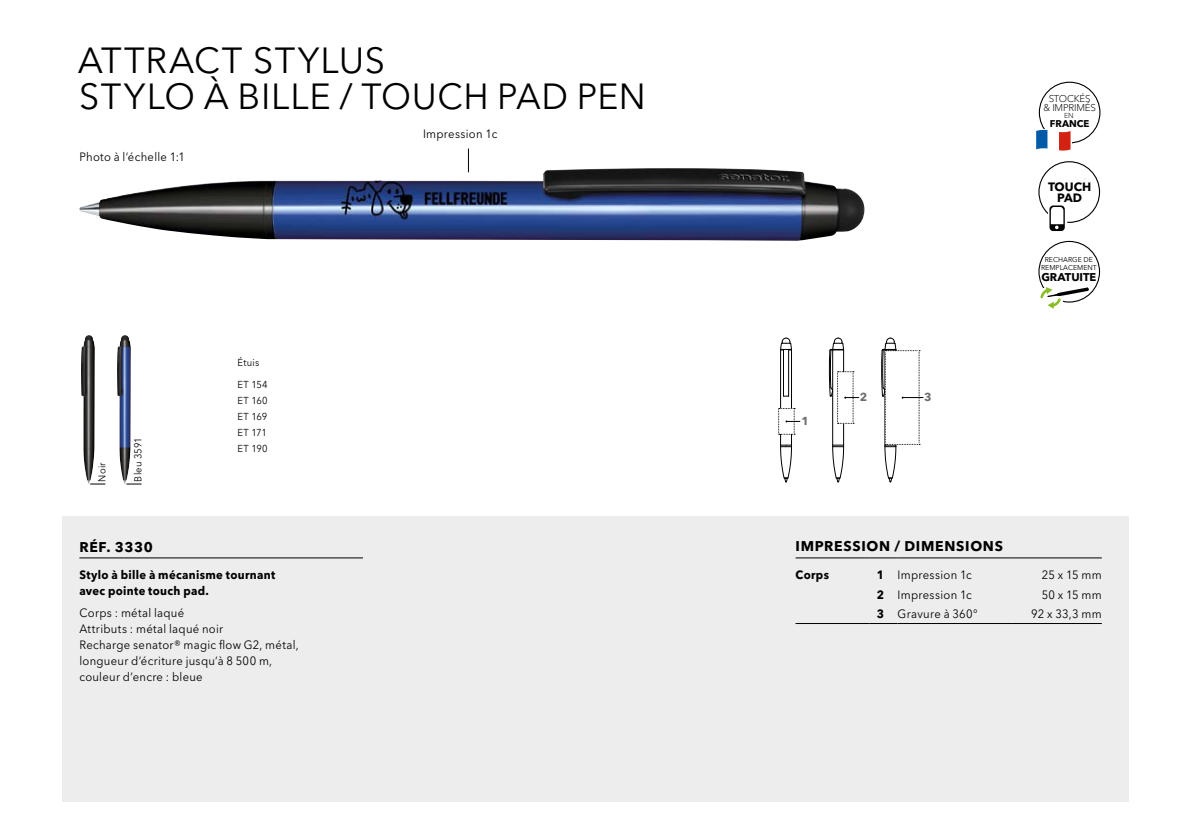
<style>
.page{position:relative;width:1191px;height:840px;background:#fff}
.page>*{position:absolute;margin:0;border:0;box-sizing:border-box;transform-origin:0 0}
.t1{font:36px/36px "Avenir Next W1 G";letter-spacing:.02em;color:#000}
.t2{font:700 14px "Avenir Next W1 G";letter-spacing:.05em;color:#000}
.t3{font:12px/16px "Avenir Next W1 G";letter-spacing:.025em;color:#000;scale:.94 1}
.t4{font:700 12px/16px "Avenir Next W1 G";letter-spacing:.03em;color:#000;scale:.94 1}
.t5{font:700 12px/11px "Avenir Next W1 G";color:#000;text-align:center}
.t6{font:700 11.6px "Avenir Next W1 G";color:#706f6f}
.t7{font:700 11.2px "Avenir Next W1 G";color:#000}
.t8{font:10px/16px "Avenir Next W1 G";letter-spacing:.025em;color:#000;scale:.94 1}
.t9{font:300 9.8px/9.6px "Avenir Next W1 G";letter-spacing:-.02em;color:#000;text-align:center}
.t10{font:700 9.8px "Avenir Next W1 G";color:#000}
.t11{font:300 7.2px "Avenir Next W1 G";color:#000}
.t12{font:7px/8.4px "Avenir Next W1 G";color:#000;text-align:center}
.s1{font-weight:700}
</style>
<div class="page">
<div style="left:63px;top:516px;width:1066px;height:285px;background:#ededed"></div>
<img style="left:117px;top:335px;width:14px;height:149px">
<img style="left:79px;top:168px;width:785px;height:72px">
<svg style="left:126px;top:483px;width:15px;height:1px"></svg>
<img style="left:81px;top:335px;width:14px;height:149px">
<svg style="left:90px;top:483px;width:15px;height:1px"></svg>
<svg style="left:1049px;top:205px;width:15px;height:26px"></svg>
<svg style="left:1038px;top:161px;width:62px;height:68px"></svg>
<hr style="left:79px;top:557px;width:284px;height:1px;background:#000">
<svg style="left:1038px;top:241px;width:62px;height:68px"></svg>
<svg style="left:1036px;top:82px;width:64px;height:69px"></svg>
<hr style="left:795px;top:557px;width:74px;height:1px;background:#000">
<svg style="left:869px;top:557px;width:28px;height:1px"></svg>
<hr style="left:897px;top:557px;width:114px;height:1px;background:#000">
<hr style="left:1011px;top:557px;width:90px;height:1px;background:#000">
<hr style="left:795px;top:622px;width:74px;height:1px;background:#000">
<hr style="left:897px;top:622px;width:114px;height:1px;background:#000">
<hr style="left:1011px;top:622px;width:90px;height:1px;background:#000">
<svg style="left:468px;top:148px;width:1px;height:24px"></svg>
<hr style="left:791px;top:350px;width:1px;height:95px;background:#000">
<hr style="left:780px;top:350px;width:1px;height:95px;background:#000">
<svg style="left:780px;top:444px;width:12px;height:38px"></svg>
<hr style="left:788px;top:349px;width:1px;height:47px;background:#000">
<hr style="left:783px;top:349px;width:1px;height:47px;background:#000">
<svg style="left:780px;top:337px;width:12px;height:13px"></svg>
<svg style="left:778px;top:408px;width:22px;height:26px"></svg>
<svg style="left:881px;top:337px;width:42px;height:145px"></svg>
<hr style="left:832px;top:350px;width:1px;height:95px;background:#000">
<hr style="left:843px;top:350px;width:1px;height:95px;background:#000">
<svg style="left:832px;top:444px;width:12px;height:38px"></svg>
<svg style="left:829px;top:337px;width:29px;height:87px"></svg>
<h1 class="t1" style="left:78px;top:42px;width:569px">ATTRACT STYLUS<br>STYLO À BILLE / TOUCH PAD PEN</h1>
<p class="t3" style="left:79px;top:149px;width:114px">Photo à l‘échelle 1:1</p>
<p class="t8" style="left:94px;top:481px;width:22px;rotate:-90deg">Noir</p>
<p class="t8" style="left:130px;top:481px;width:48px;rotate:-90deg">Bleu 3591</p>
<p class="t8" style="left:238px;top:351px;width:33px;line-height:21.6px">Étuis<br>ET 154</p>
<p class="t8" style="left:238px;top:392px;width:33px;text-align:justify">ET 160<br>ET 169<br>ET 171<br>ET 190</p>
<p class="t2" style="left:79px;top:538px;width:75px">RÉF. 3330</p>
<p class="t4" style="left:79px;top:566px;width:210px">Stylo à bille à mécanisme tournant avec pointe touch pad.</p>
<p class="t3" style="left:79px;top:604px;width:235px">Corps : métal laqué<br>Attributs : métal laqué noir<br>Recharge senator® magic flow G2, métal, longueur d‘écriture jusqu‘à 8 500 m, couleur d’encre : bleue</p>
<p class="t3" style="left:423px;top:126px;width:81px">Impression 1c</p>
<p class="t9" style="left:1043px;top:93px;width:54px">STOCKÉS<br>&amp; IMPRIMÉS</p>
<p class="t11" style="left:1064px;top:112px;width:11px">EN</p>
<p class="t10" style="left:1050px;top:117px;width:41px">FRANCE</p>
<p class="t5" style="left:1048px;top:181px;width:45px">TOUCH<br>PAD</p>
<p class="t6" style="left:801px;top:414px;width:9px">1</p>
<p class="t6" style="left:859px;top:390px;width:9px">2</p>
<p class="t6" style="left:924px;top:390px;width:9px">3</p>
<p class="t12" style="left:1041px;top:255px;width:57px">RECHARGE DE<br>REMPLACEMENT</p>
<p class="t7" style="left:1041px;top:270px;width:57px">GRATUITE</p>
<p class="t2" style="left:795px;top:537px;width:209px">IMPRESSION / DIMENSIONS</p>
<p class="t4" style="left:795px;top:566px;width:37px">Corps</p>
<p class="t3" style="left:877px;top:566px;width:102px"><span class="s1">1</span> Impression 1c</p>
<p class="t3" style="left:1041px;top:566px;width:65px">25 x 15 mm</p>
<p class="t3" style="left:877px;top:586px;width:102px"><span class="s1">2</span> Impression 1c</p>
<p class="t3" style="left:1041px;top:586px;width:65px">50 x 15 mm</p>
<p class="t3" style="left:877px;top:606px;width:108px"><span class="s1">3</span> Gravure à 360°</p>
<p class="t3" style="left:1031px;top:606px;width:77px">92 x 33,3 mm</p>
</div>
